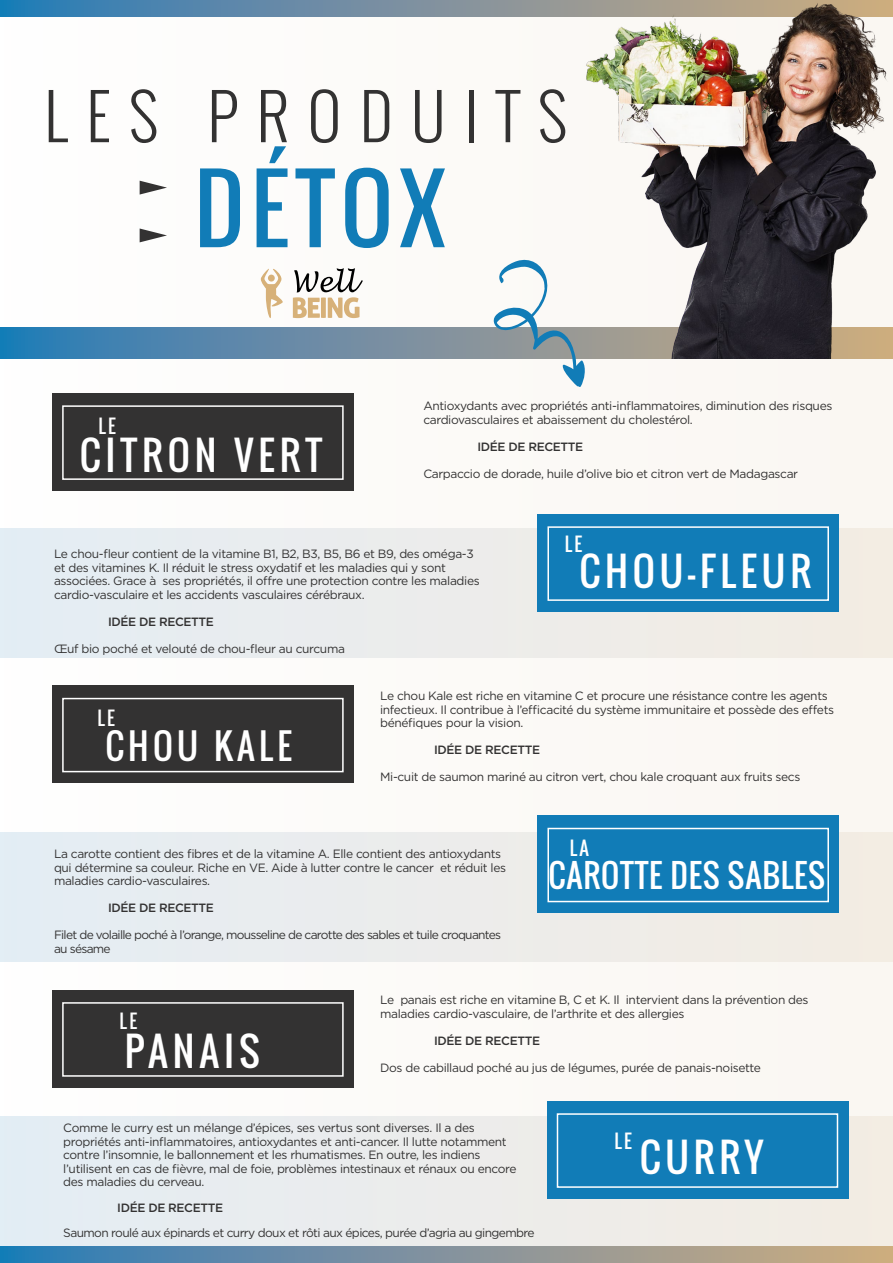
<style>
.page{position:relative;width:893px;height:1263px;background:#fff}
.page>*{position:absolute;margin:0;border:0;box-sizing:border-box;transform-origin:0 0}
.t1{font:90px "Oswald";letter-spacing:.07em;color:#117cb7}
.t2{font:300 62.1px "Oswald";letter-spacing:.3em;color:#333232}
.t3{font:38.55px "Oswald";letter-spacing:.125em;color:#fff}
.t4{font:34.5px "Oswald";letter-spacing:.125em;color:#fff}
.t5{font:31.5px "Oswald";letter-spacing:.025em;color:#fff}
.t6{font:18.45px "Oswald";letter-spacing:.125em;color:#fff}
.t7{font:12px/13.5px "Gotham";letter-spacing:-.03em;color:#333232}
.t8{font:12px/13.5px "Gotham";letter-spacing:-.06em;color:#333232}
.t9{font:500 12px "Gotham";letter-spacing:-.03em;color:#333232}
.t10{font:12px "Gotham";letter-spacing:-.05em;color:#333232}
</style>
<div class="page">
<div style="left:0;top:16px;width:893px;height:1235px;background:#fcfaf8"></div>
<div style="left:0;top:529px;width:893px;height:128px;background:#eaeced"></div>
<div style="left:0;top:832px;width:893px;height:129px;background:#eaeced"></div>
<svg style="left:0;top:1246px;width:893px;height:17px;background:#7f939c"></svg>
<svg style="left:0;top:0;width:585px;height:16px;background:#648aa6"></svg>
<svg style="left:0;top:327px;width:492px;height:32px;background:#5b88a9"></svg>
<svg style="left:140px;top:181px;width:27px;height:14px"></svg>
<svg style="left:140px;top:228px;width:27px;height:14px"></svg>
<svg style="left:492px;top:259px;width:93px;height:128px"></svg>
<svg style="left:293px;top:268px;width:70px;height:50px"></svg>
<svg style="left:261px;top:268px;width:22px;height:50px"></svg>
<div style="left:52px;top:686px;width:302px;height:97px;background:#333232"></div>
<div style="left:62px;top:698px;width:282px;height:74px;border:2px solid #fff"></div>
<div style="left:52px;top:990px;width:302px;height:97px;background:#333232"></div>
<div style="left:62px;top:1002px;width:282px;height:75px;border:2px solid #fff"></div>
<div style="left:52px;top:393px;width:302px;height:98px;background:#333232"></div>
<div style="left:62px;top:405px;width:282px;height:75px;border:2px solid #fff"></div>
<div style="left:537px;top:514px;width:302px;height:98px;background:#117cb7"></div>
<div style="left:547px;top:526px;width:282px;height:75px;border:2px solid #fff"></div>
<div style="left:537px;top:815px;width:302px;height:98px;background:#117cb7"></div>
<div style="left:547px;top:828px;width:282px;height:74px;border:2px solid #fff"></div>
<div style="left:0;top:1117px;width:893px;height:128px;background:#eaeced"></div>
<div style="left:547px;top:1101px;width:301px;height:98px;background:#117cb7"></div>
<div style="left:557px;top:1113px;width:281px;height:75px;border:2px solid #fff"></div>
<img style="left:585px;top:0;width:308px;height:359px">
<h2 class="t2" style="left:44px;top:71px;width:524px">LES PRODUITS</h2>
<h1 class="t1" style="left:194px;top:141px;width:253px">DÉTOX</h1>
<h3 class="t6" style="left:99px;top:412px;width:19px">LE</h3>
<h3 class="t3" style="left:80px;top:426px;width:244px">CITRON VERT</h3>
<p class="t7" style="left:423px;top:399px;width:411px">Antioxydants avec propriétés anti-inflammatoires, diminution des risques cardiovasculaires et abaissement du cholestérol.</p>
<p class="t9" style="left:477px;top:439px;width:107px">IDÉE DE RECETTE</p>
<p class="t7" style="left:423px;top:466px;width:376px">Carpaccio de dorade, huile d’olive bio et citron vert de Madagascar</p>
<p class="t7" style="left:54px;top:547px;width:427px">Le chou-fleur contient de la vitamine B1, B2, B3, B5, B6 et B9, des oméga-3 et des vitamines K. Il réduit le stress oxydatif et les maladies qui y sont associées. Grace à ses propriétés, il offre une protection contre les maladies cardio-vasculaire et les accidents vasculaires cérébraux.</p>
<p class="t9" style="left:108px;top:613px;width:107px">IDÉE DE RECETTE</p>
<p class="t7" style="left:54px;top:641px;width:292px">Œuf bio poché et velouté de chou-fleur au curcuma</p>
<h3 class="t6" style="left:565px;top:530px;width:19px">LE</h3>
<h3 class="t3" style="left:579px;top:542px;width:233px">CHOU-FLEUR</h3>
<h3 class="t6" style="left:98px;top:704px;width:19px">LE</h3>
<h3 class="t4" style="left:105px;top:720px;width:188px">CHOU KALE</h3>
<p class="t7" style="left:380px;top:689px;width:455px">Le chou Kale est riche en vitamine C et procure une résistance contre les agents infectieux. Il contribue à l’efficacité du système immunitaire et possède des effets bénéfiques pour la vision.</p>
<p class="t9" style="left:434px;top:742px;width:107px">IDÉE DE RECETTE</p>
<p class="t7" style="left:380px;top:770px;width:422px">Mi-cuit de saumon mariné au citron vert, chou kale croquant aux fruits secs</p>
<p class="t7" style="left:54px;top:847px;width:449px">La carotte contient des fibres et de la vitamine A. Elle contient des antioxydants</p>
<h3 class="t6" style="left:570px;top:834px;width:21px">LA</h3>
<p class="t7" style="left:54px;top:860px;width:454px">qui détermine sa couleur. Riche en VE. Aide à lutter contre le cancer et réduit les maladies cardio-vasculaires.</p>
<p class="t9" style="left:108px;top:900px;width:107px">IDÉE DE RECETTE</p>
<p class="t8" style="left:54px;top:928px;width:449px">Filet de volaille poché à l’orange, mousseline de carotte des sables et tuile croquantes au sésame</p>
<h3 class="t5" style="left:549px;top:851px;width:278px">CAROTTE DES SABLES</h3>
<h3 class="t6" style="left:120px;top:1007px;width:19px">LE</h3>
<h3 class="t3" style="left:125px;top:1022px;width:137px">PANAIS</h3>
<p class="t7" style="left:380px;top:993px;width:430px">Le panais est riche en vitamine B, C et K. Il intervient dans la prévention des maladies cardio-vasculaire, de l’arthrite et des allergies</p>
<p class="t9" style="left:434px;top:1033px;width:107px">IDÉE DE RECETTE</p>
<p class="t7" style="left:380px;top:1061px;width:382px">Dos de cabillaud poché au jus de légumes, purée de panais-noisette</p>
<p class="t7" style="left:63px;top:1121px;width:455px">Comme le curry est un mélange d’épices, ses vertus sont diverses. Il a des propriétés anti-inflammatoires, antioxydantes et anti-cancer. Il lutte notamment contre l’insomnie, le ballonnement et les rhumatismes. En outre, les indiens l’utilisent en cas de fièvre, mal de foie, problèmes intestinaux et rénaux ou encore des maladies du cerveau.</p>
<p class="t9" style="left:117px;top:1199px;width:107px">IDÉE DE RECETTE</p>
<p class="t10" style="left:63px;top:1225px;width:473px">Saumon roulé aux épinards et curry doux et rôti aux épices, purée d’agria au gingembre</p>
<h3 class="t6" style="left:615px;top:1127px;width:19px">LE</h3>
<h3 class="t3" style="left:640px;top:1128px;width:126px">CURRY</h3>
</div>
